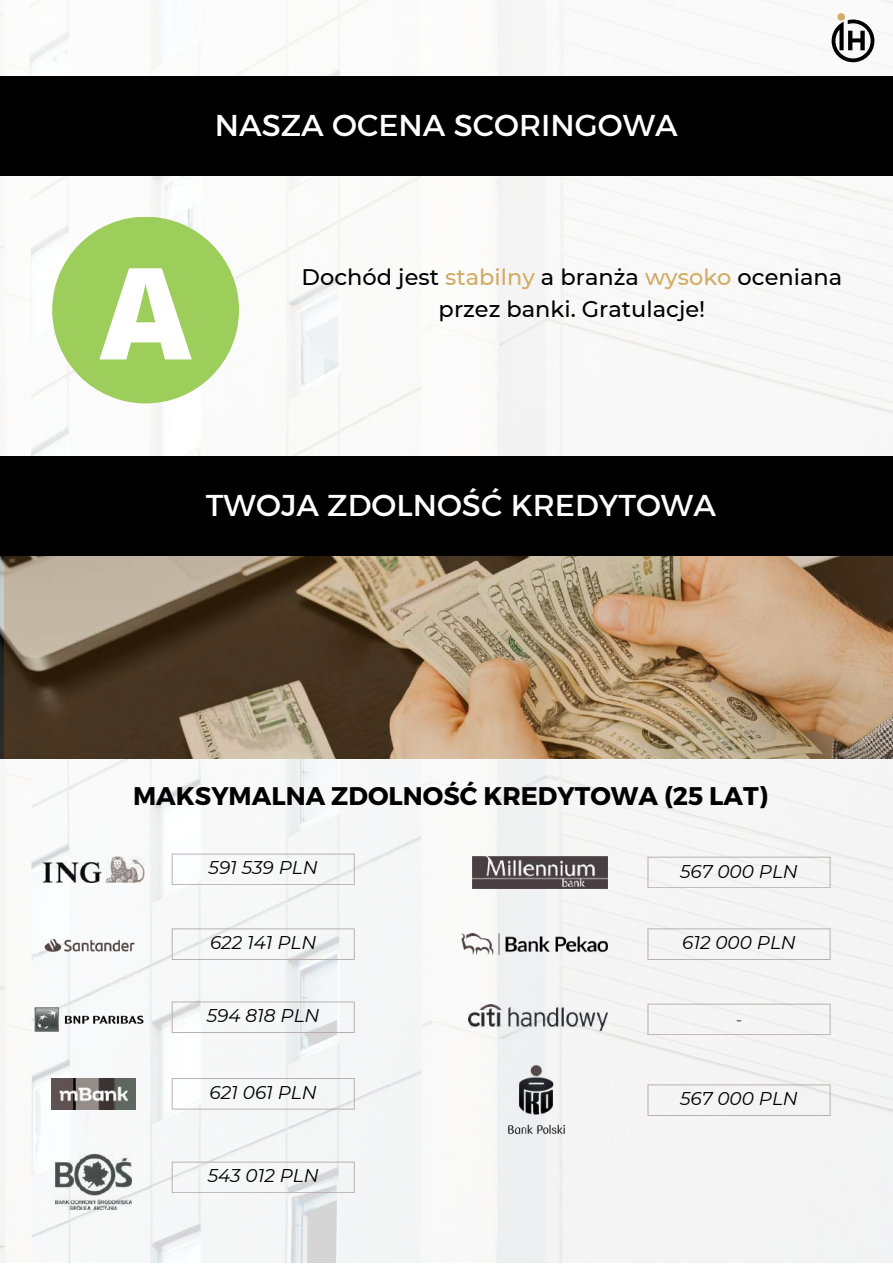
<style>
.page{position:relative;width:893px;height:1264px;background:#fff}
.page>*{position:absolute;margin:0;border:0;box-sizing:border-box;transform-origin:0 0}
.t1{font:800 127.2px "Open Sans";color:#fff}
.t2{font:30.75px "Kief Montaser Regular";color:#fff}
.t3{font:700 25.5px "Montserrat";color:#000}
.t4{font:500 22.5px/31.5px "Montserrat";color:#000;text-align:center}
.t5{font:italic 18.45px "Montserrat";color:#000}
.t6{font:300 18.45px "Open Sans";color:#000}
.s1{color:#d2ab64}
</style>
<div class="page">
<img style="left:0;top:0;width:892px;height:1262px">
<img style="left:42px;top:856px;width:103px;height:26px">
<svg style="left:172px;top:853px;width:182px;height:32px"></svg>
<img style="left:28px;top:939px;width:123px;height:26px">
<img style="left:34px;top:1005px;width:110px;height:28px">
<img style="left:52px;top:1078px;width:83px;height:31px">
<img style="left:56px;top:1154px;width:75px;height:55px">
<svg style="left:172px;top:928px;width:182px;height:31px"></svg>
<svg style="left:172px;top:1001px;width:182px;height:31px"></svg>
<svg style="left:172px;top:1078px;width:182px;height:31px"></svg>
<svg style="left:172px;top:1161px;width:182px;height:32px"></svg>
<img style="left:472px;top:856px;width:135px;height:32px">
<img style="left:461px;top:933px;width:146px;height:21px">
<img style="left:468px;top:1004px;width:139px;height:26px">
<img style="left:506px;top:1063px;width:58px;height:72px">
<svg style="left:647px;top:856px;width:183px;height:32px"></svg>
<svg style="left:647px;top:928px;width:183px;height:31px"></svg>
<svg style="left:647px;top:1003px;width:183px;height:32px"></svg>
<svg style="left:647px;top:1084px;width:183px;height:31px"></svg>
<div style="left:0;top:76px;width:892px;height:100px;background:#000"></div>
<div style="left:0;top:456px;width:892px;height:100px;background:#000"></div>
<div style="left:52px;top:217px;width:187px;height:186px;background:#9dcd5a;border-radius:50%"></div>
<svg style="left:4px;top:556px;width:888px;height:202px;background:#978064"></svg>
<svg style="left:831px;top:13px;width:43px;height:49px"></svg>
<h2 class="t2" style="left:215px;top:106px;width:464px">NASZA OCENA SCORINGOWA</h2>
<h1 class="t1" style="left:99px;top:223px;width:94px">A</h1>
<p class="t4" style="left:301px;top:261px;width:542px">Dochód jest <span class="s1">stabilny</span> a branża <span class="s1">wysoko</span> oceniana przez banki. Gratulacje!</p>
<h2 class="t2" style="left:206px;top:486px;width:512px">TWOJA ZDOLNOŚĆ KREDYTOWA</h2>
<h3 class="t3" style="left:133px;top:779px;width:636px">MAKSYMALNA ZDOLNOŚĆ KREDYTOWA (25 LAT)</h3>
<p class="t5" style="left:209px;top:856px;width:111px">591 539 PLN</p>
<p class="t5" style="left:210px;top:931px;width:108px">622 141 PLN</p>
<p class="t5" style="left:207px;top:1004px;width:114px">594 818 PLN</p>
<p class="t5" style="left:209px;top:1081px;width:109px">621 061 PLN</p>
<p class="t5" style="left:208px;top:1164px;width:113px">543 012 PLN</p>
<p class="t5" style="left:680px;top:859px;width:119px">567 000 PLN</p>
<p class="t5" style="left:682px;top:931px;width:115px">612 000 PLN</p>
<p class="t6" style="left:736px;top:1006px;width:7px">-</p>
<p class="t5" style="left:680px;top:1087px;width:119px">567 000 PLN</p>
</div>
